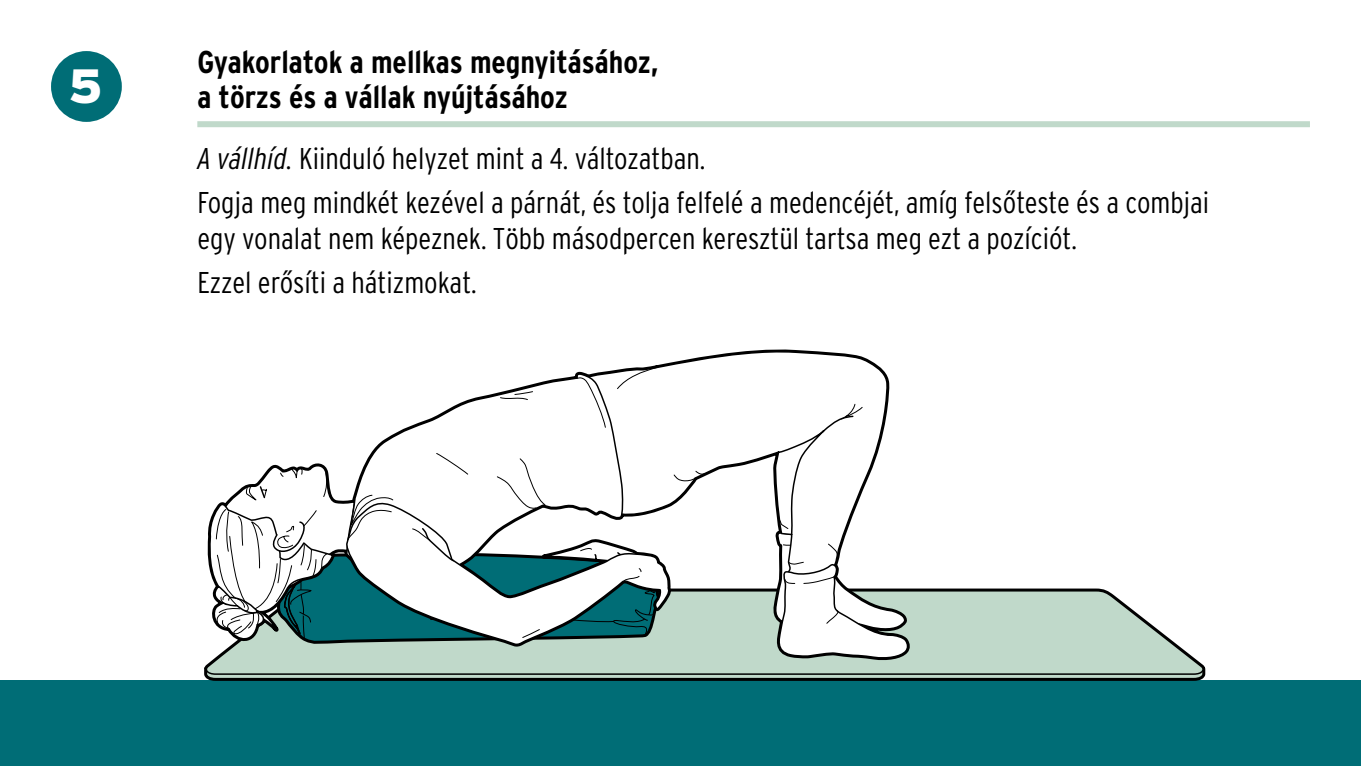
<style>
.page{position:relative;width:1361px;height:766px;background:#fff}
.page>*{position:absolute;margin:0;border:0;box-sizing:border-box;transform-origin:0 0}
.ID_M01_KREIS_SCHWARZ{font:900 48px "Interstate OT";color:#fff}
.id_headline_Übung_li{font:700 condensed 31.5px/35.4px "Interstate OT";color:#000}
.ID_FLIESSTEXT{font:300 condensed 30px/35.4px "Interstate OT";color:#000}
.s1{font-style:italic}
</style>
<div class="page">
<div style="left:0;top:680px;width:1361px;height:85px;background:#006d76"></div>
<div style="left:51px;top:51px;width:71px;height:71px;background:#006d76;border-radius:50%"></div>
<svg style="left:915px;top:675px;width:289px;height:5px"></svg>
<svg style="left:915px;top:589px;width:290px;height:86px"></svg>
<svg style="left:204px;top:382px;width:711px;height:298px"></svg>
<svg style="left:578px;top:349px;width:311px;height:258px"></svg>
<svg style="left:616px;top:366px;width:247px;height:198px"></svg>
<svg style="left:570px;top:372px;width:54px;height:5px"></svg>
<svg style="left:770px;top:530px;width:140px;height:129px"></svg>
<svg style="left:663px;top:500px;width:7px;height:148px"></svg>
<svg style="left:207px;top:377px;width:456px;height:271px"></svg>
<div style="left:197px;top:121px;width:1113px;height:6px;background:#c0d9ca"></div>
<p class="ID_M01_KREIS_SCHWARZ" style="left:68px;top:55px;width:36px">5</p>
<p class="id_headline_Übung_li" style="left:197px;top:44px;width:463px">Gyakorlatok a mellkas megnyitásához, a törzs és a vállak nyújtásához</p>
<p class="ID_FLIESSTEXT" style="left:197px;top:141px;width:509px"><span class="s1">A vállhíd.</span> Kiinduló helyzet mint a 4. változatban.</p>
<p class="ID_FLIESSTEXT" style="left:197px;top:185px;width:1013px">Fogja meg mindkét kezével a párnát, és tolja felfelé a medencéjét, amíg felsőteste és a combjai egy vonalat nem képeznek. Több másodpercen keresztül tartsa meg ezt a pozíciót.</p>
<p class="ID_FLIESSTEXT" style="left:197px;top:264px;width:281px">Ezzel erősíti a hátizmokat.</p>
</div>
